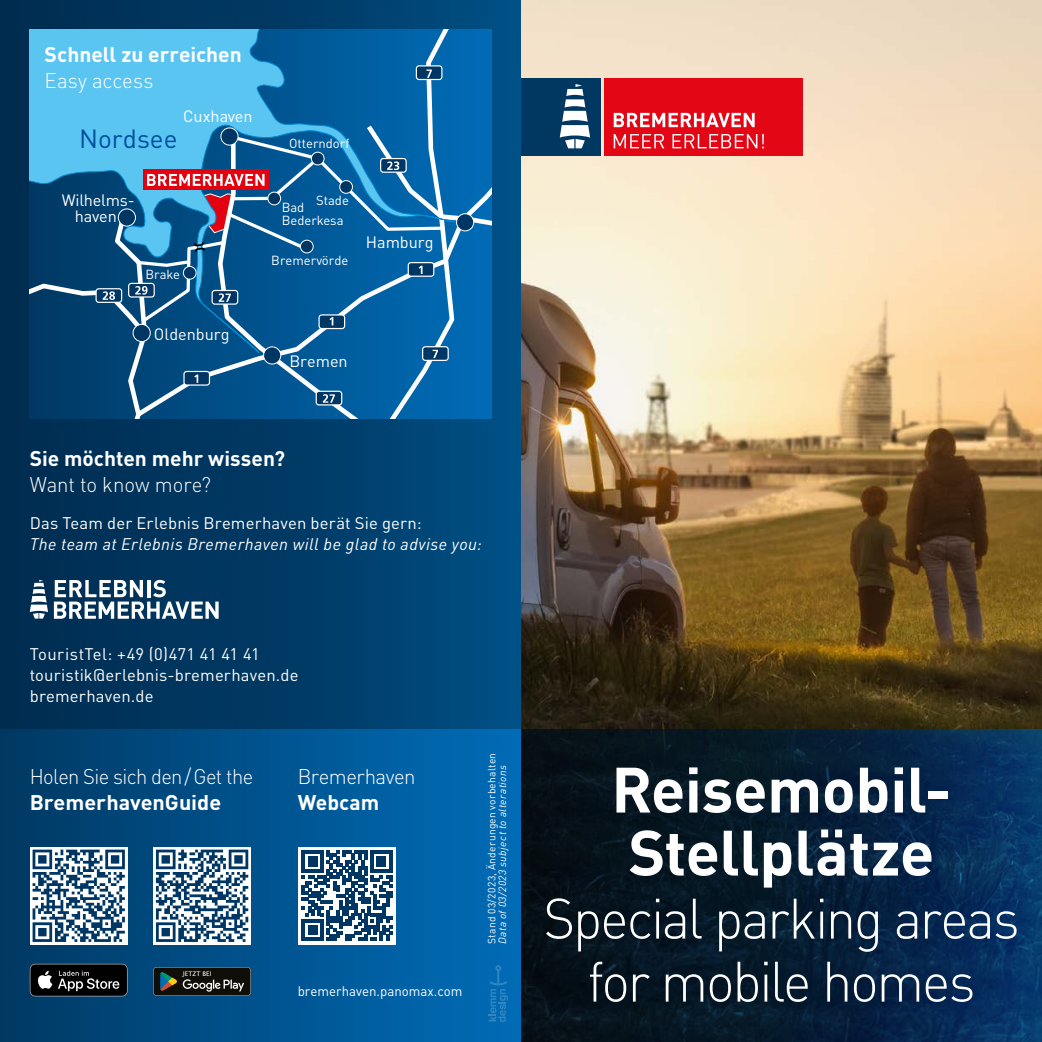
<style>
.page{position:relative;width:1042px;height:1042px;background:#fff}
.page>*{position:absolute;margin:0;border:0;box-sizing:border-box;transform-origin:0 0}
.t1{font:700 63px/63px "DINOT";letter-spacing:-.01em;color:#fff}
.t2{font:300 56px/63px "DINOT";letter-spacing:-.04em;color:#fff;text-align:center}
.t3{font:26.07px "DINOT";color:#004e9e}
.t4{font:700 21px "DINOT";color:#fff}
.t5{font:300 21px "DINOT";letter-spacing:-.02em;color:#fff}
.t6{font:300 21px "DINOT";letter-spacing:-.02em;color:#fff;scale:.96 1}
.t7{font:300 21px "DINOT";color:#fff}
.t8{font:16.62px/21px "DINOT";letter-spacing:.01em;color:#fff}
.t9{font:italic 16.62px "DINOT";letter-spacing:.025em;color:#fff}
.t10{font:16.28px/16.3px "DINOT";color:#fff;text-align:center}
.t11{font:13.65px "DINOT";color:#fff}
.t12{font:12.95px/13px "DINOT";color:#fff}
.t13{font:10.5px "DINOT";letter-spacing:.03em;color:#fff}
.t14{font:italic 10.5px "DINOT";letter-spacing:.04em;color:#fff}
.t15{font:500 6.3px "Google Sans";letter-spacing:.02em;color:#fff}
</style>
<div class="page">
<div style="left:0;top:0;width:521px;height:1042px;background:linear-gradient(to right,#00294b,#004e84)"></div>
<div style="left:0;top:729px;width:521px;height:313px;background:linear-gradient(to right,#003963,#006db8)"></div>
<img style="left:521px;top:0;width:521px;height:729px">
<svg style="left:521px;top:729px;width:521px;height:313px;background:#061f35"></svg>
<div style="left:604px;top:78px;width:199px;height:78px;background:#e30715"></div>
<svg style="left:614px;top:113px;width:140px;height:14px"></svg>
<svg style="left:614px;top:134px;width:150px;height:14px"></svg>
<div style="left:521px;top:78px;width:79px;height:78px;background:#003862"></div>
<svg style="left:560px;top:84px;width:30px;height:64px"></svg>
<div style="left:521px;top:740px;width:521px;height:288px;background:#00141e;opacity:.1"></div>
<svg style="left:30px;top:30px;width:426px;height:90px;background:#3599ce"></svg>
<div style="left:416px;top:66px;width:26px;height:13px;background:#003663;border-radius:3px"></div>
<div style="left:416px;top:65px;width:26px;height:15px;border:1px solid #fff;border-radius:3px"></div>
<svg style="left:426px;top:70px;width:6px;height:8px"></svg>
<svg style="left:30px;top:120px;width:462px;height:298px;background:#1f699e"></svg>
<svg style="left:488px;top:965px;width:20px;height:57px"></svg>
<div style="left:30px;top:847px;width:98px;height:97px;background:#fff"></div>
<svg style="left:33px;top:849px;width:92px;height:93px"></svg>
<div style="left:153px;top:847px;width:98px;height:97px;background:#fff"></div>
<svg style="left:156px;top:849px;width:92px;height:93px"></svg>
<svg style="left:30px;top:964px;width:98px;height:32px;background:#292a2a"></svg>
<svg style="left:153px;top:967px;width:98px;height:29px;background:#2f3029"></svg>
<div style="left:298px;top:847px;width:97px;height:98px;background:#fff"></div>
<svg style="left:302px;top:850px;width:90px;height:91px"></svg>
<svg style="left:54px;top:580px;width:165px;height:39px"></svg>
<svg style="left:30px;top:580px;width:18px;height:38px"></svg>
<p class="t4" style="left:45px;top:38px;width:199px">Schnell zu erreichen</p>
<p class="t7" style="left:45px;top:64px;width:110px">Easy access</p>
<h3 class="t3" style="left:79px;top:119px;width:100px">Nordsee</h3>
<p class="t10" style="left:183px;top:107px;width:71px">Cuxhaven</p>
<p class="t10" style="left:62px;top:191px;width:74px">Wilhelms&shy;haven</p>
<p class="t12" style="left:146px;top:267px;width:36px">Brake</p>
<p class="t10" style="left:154px;top:324px;width:77px">Oldenburg</p>
<p class="t12" style="left:289px;top:136px;width:62px">Otterndorf</p>
<p class="t12" style="left:316px;top:192px;width:34px">Stade</p>
<p class="t12" style="left:282px;top:199px;width:63px">Bad<br>Bederkesa</p>
<p class="t12" style="left:271px;top:253px;width:78px">Bremervörde</p>
<p class="t10" style="left:366px;top:232px;width:69px">Hamburg</p>
<p class="t10" style="left:289px;top:351px;width:60px">Bremen</p>
<p class="t4" style="left:30px;top:442px;width:257px">Sie möchten mehr wissen?</p>
<p class="t5" style="left:30px;top:469px;width:183px">Want to know more?</p>
<p class="t8" style="left:30px;top:511px;width:393px">Das Team der Erlebnis Bremerhaven berät Sie gern:</p>
<p class="t9" style="left:30px;top:531px;width:453px">The team at Erlebnis Bremerhaven will be glad to advise you:</p>
<p class="t8" style="left:30px;top:642px;width:270px">TouristTel: +49 (0)471 41 41 41 touristik@erlebnis-bremerhaven.de bremerhaven.de</p>
<p class="t6" style="left:30px;top:760px;width:234px">Holen Sie sich den / Get the</p>
<p class="t4" style="left:30px;top:786px;width:193px">BremerhavenGuide</p>
<p class="t5" style="left:298px;top:760px;width:119px">Bremerhaven</p>
<p class="t4" style="left:298px;top:786px;width:83px">Webcam</p>
<p class="t15" style="left:183px;top:970px;width:30px">JETZT BEI</p>
<p class="t11" style="left:298px;top:981px;width:166px">bremerhaven.panomax.com</p>
<p class="t13" style="left:484px;top:944px;width:192px;rotate:-90deg">Stand 03/2023, Änderungen vorbehalten</p>
<p class="t14" style="left:494px;top:944px;width:180px;rotate:-90deg">Data of 03/2023 subject to alterations</p>
<h1 class="t1" style="left:611px;top:752px;width:342px">Reisemobil-<br>Stellplätze</h1>
<h2 class="t2" style="left:543px;top:882px;width:478px">Special parking areas for mobile homes</h2>
</div>
